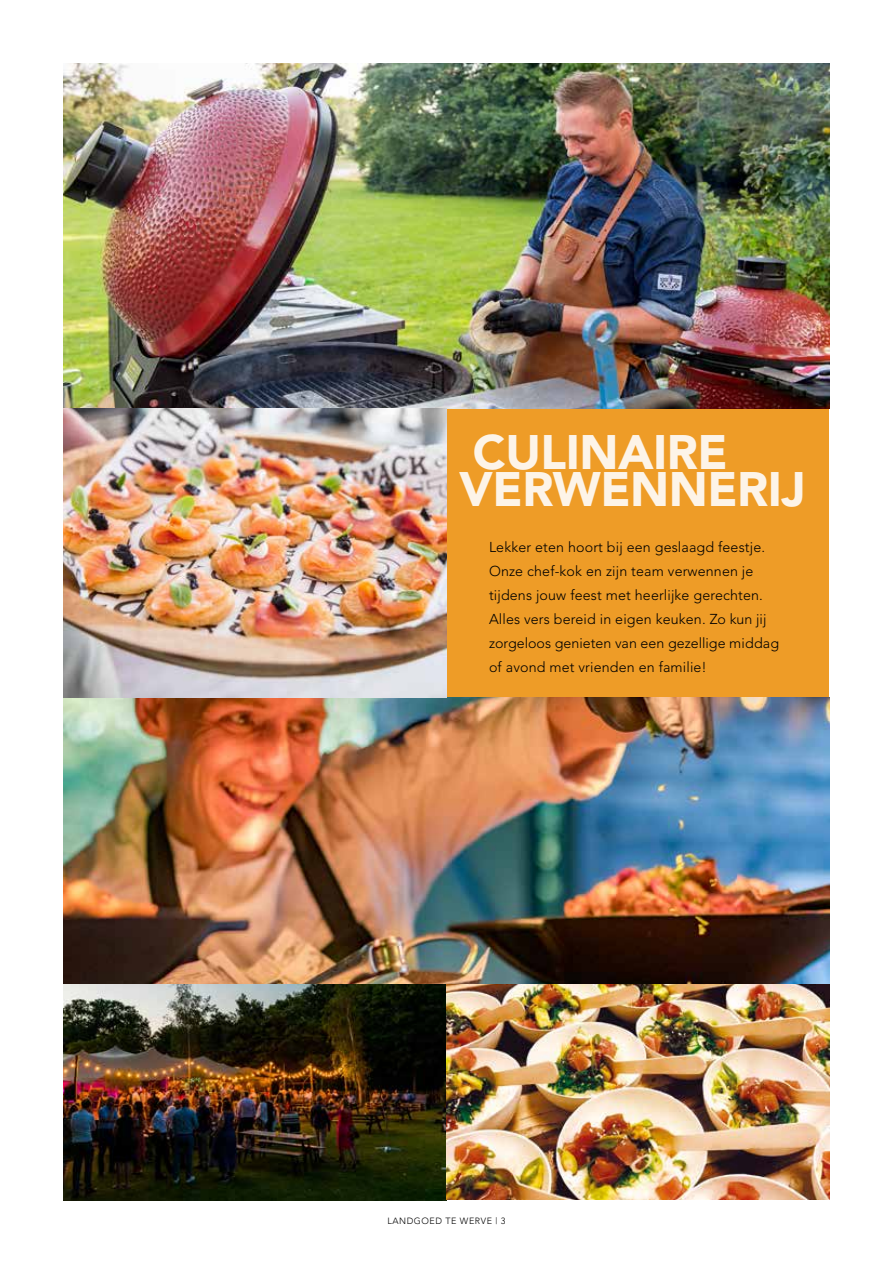
<style>
.page{position:relative;width:893px;height:1263px;background:#fff}
.page>*{position:absolute;margin:0;border:0;box-sizing:border-box;transform-origin:0 0}
.t1{font:900 48px/37.5px "Avenir";letter-spacing:-.01em;color:#fff}
.t2{font:300 14.25px/24px "Avenir";letter-spacing:.01em;color:#000}
.t3{font:300 9px "Avenir";letter-spacing:.06em;color:#000}
</style>
<div class="page">
<div style="left:446px;top:408px;width:383px;height:504px;background:#ee9c27"></div>
<img style="left:64px;top:697px;width:765px;height:503px">
<img style="left:64px;top:64px;width:765px;height:344px">
<img style="left:64px;top:984px;width:382px;height:216px">
<img style="left:64px;top:408px;width:382px;height:289px">
<img style="left:446px;top:984px;width:383px;height:215px">
<h1 class="t1" style="left:459px;top:433px;width:348px">CULINAIRE<br>VERWENNERIJ</h1>
<p class="t2" style="left:489px;top:535px;width:292px">Lekker eten hoort bij een geslaagd feestje.<br>Onze chef-kok en zijn team verwennen je tijdens jouw feest met heerlijke gerechten.<br>Alles vers bereid in eigen keuken. Zo kun jij zorgeloos genieten van een gezellige middag of avond met vrienden en familie!</p>
<p class="t3" style="left:387px;top:1216px;width:120px">LANDGOED TE WERVE | 3</p>
</div>
